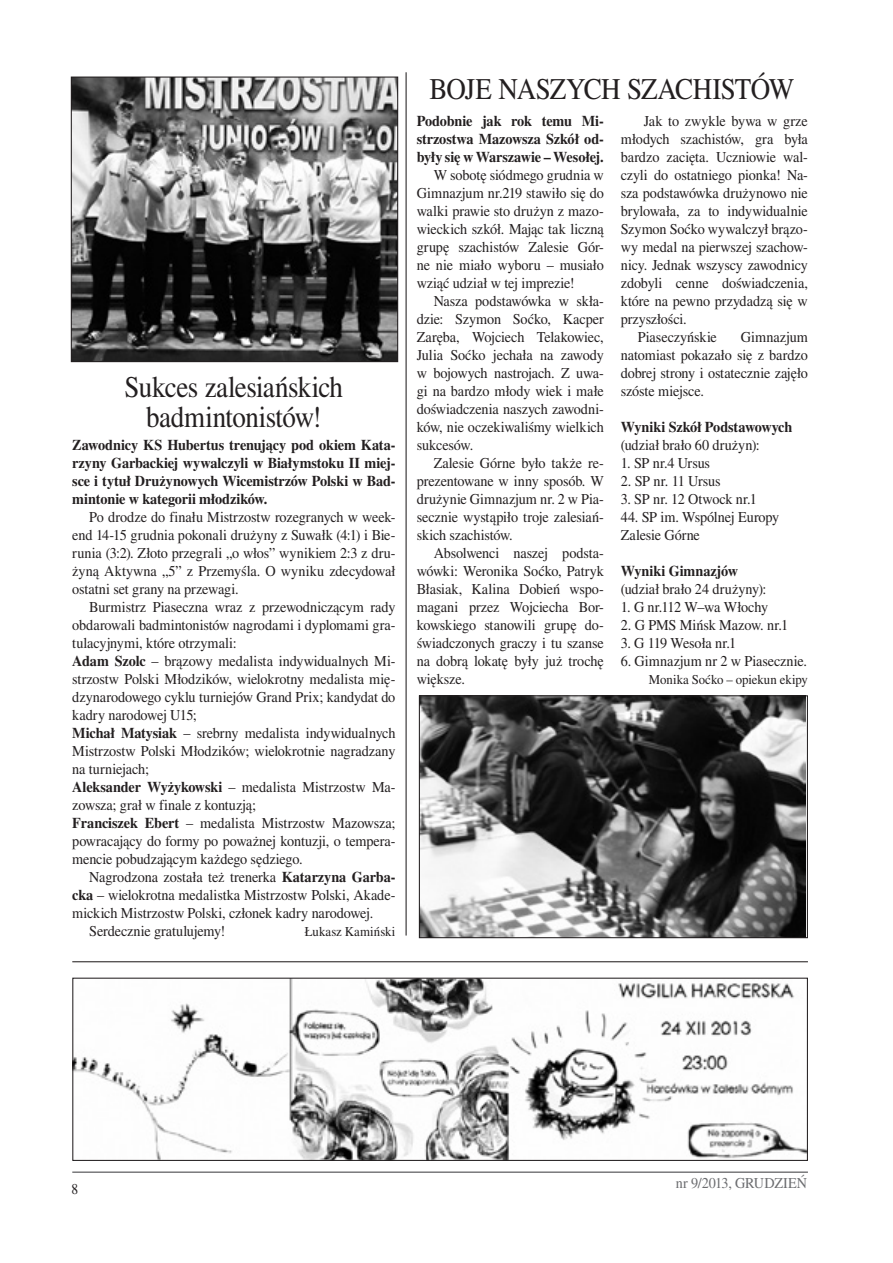
<style>
.page{position:relative;width:893px;height:1263px;background:#fff}
.page>*{position:absolute;margin:0;border:0;box-sizing:border-box;transform-origin:0 0}
.tytul_24{font:30px/30px "Times CE Medium";letter-spacing:-.02em;color:#231f20;text-align:center;scale:.9 1}
.body{font:15px/18px "Times CE Medium";letter-spacing:-.01em;color:#231f20;text-align:justify;scale:.95 1}
.body-2{font:15px/18px "Times CE Bold";letter-spacing:-.005em;color:#231f20;text-align:justify;scale:.95 1}
.t1{font:15px "Times CE Medium";letter-spacing:-.005em;color:#6c6d70;scale:.95 1}
.body-3{font:15px "Times CE Medium";letter-spacing:-.01em;color:#231f20;scale:.9 1}
.podpis{font:13.5px "Times CE Medium";letter-spacing:-.01em;color:#231f20;scale:.95 1}
.body-4{font:13.5px "Times CE Medium";letter-spacing:.005em;color:#231f20;scale:.95 1}
.s1{font-family:"Times CE Bold"}
.s2{font-family:"Times CE Medium"}
</style>
<div class="page">
<hr style="left:72px;top:1171px;width:736px;height:2px;background:#57585a">
<img style="left:74px;top:980px;width:732px;height:179px">
<div style="left:72px;top:978px;width:736px;height:183px;border:1px solid #231f20"></div>
<hr style="left:72px;top:961px;width:736px;height:1px;background:#231f20">
<img style="left:73px;top:79px;width:323px;height:281px">
<div style="left:71px;top:77px;width:327px;height:285px;border:1px solid #231f20"></div>
<img style="left:421px;top:697px;width:385px;height:239px">
<div style="left:419px;top:695px;width:389px;height:243px;border:1px solid #231f20"></div>
<hr style="left:406px;top:72px;width:1px;height:863px;background:#231f20">
<p class="tytul_24" style="left:125px;top:371px;width:244px">Sukces zalesiańskich badmintonistów!</p>
<p class="body-2" style="left:72px;top:436px;width:342px">Zawodnicy KS Hubertus trenujący pod okiem Kata&shy;rzyny Garbackiej wywalczyli w Białymstoku II miej&shy;sce i tytuł Drużynowych Wicemistrzów Polski w Bad&shy;mintonie w kategorii młodzików.</p>
<p class="body" style="left:72px;top:508px;width:342px;text-indent:17px">Po drodze do finału Mistrzostw rozegranych w week&shy;end 14-15 grudnia pokonali drużyny z Suwałk (4:1) i Bie&shy;runia (3:2). Złoto przegrali „o włos” wynikiem 2:3 z dru&shy;żyną Aktywna „5” z Przemyśla. O wyniku zdecydował ostatni set grany na przewagi.</p>
<p class="body" style="left:72px;top:598px;width:342px;text-indent:17px">Burmistrz Piaseczna wraz z przewodniczącym rady obdarowali badmintonistów nagrodami i dyplomami gra&shy;tulacyjnymi, które otrzymali:</p>
<p class="body" style="left:72px;top:652px;width:342px"><span class="s1">Adam Szolc</span> – brązowy medalista indywidualnych Mi&shy;strzostw Polski Młodzików, wielokrotny medalista mię&shy;dzynarodowego cyklu turniejów Grand Prix; kandydat do kadry narodowej U15;</p>
<p class="body" style="left:72px;top:724px;width:342px"><span class="s1">Michał Matysiak</span> – srebrny medalista indywidualnych Mistrzostw Polski Młodzików; wielokrotnie nagradzany na turniejach;</p>
<p class="body" style="left:72px;top:778px;width:342px"><span class="s1">Aleksander Wyżykowski</span> – medalista Mistrzostw Ma&shy;zowsza; grał w finale z kontuzją;</p>
<p class="body" style="left:72px;top:814px;width:342px"><span class="s1">Franciszek Ebert</span> – medalista Mistrzostw Mazowsza; powracający do formy po poważnej kontuzji, o tempera&shy;mencie pobudzającym każdego sędziego.</p>
<p class="body" style="left:72px;top:868px;width:342px;text-indent:17px">Nagrodzona została też trenerka <span class="s1">Katarzyna Garba&shy;cka</span> – wielokrotna medalistka Mistrzostw Polski, Akade&shy;mickich Mistrzostw Polski, członek kadry narodowej.</p>
<p class="body" style="left:89px;top:922px;width:145px">Serdecznie gratulujemy!</p>
<p class="body-4" style="left:305px;top:924px;width:97px">Łukasz Kamiński</p>
<p class="tytul_24" style="left:430px;top:74px;width:407px">BOJE NASZYCH SZACHISTÓW</p>
<p class="body-2" style="left:417px;top:112px;width:198px">Podobnie jak rok temu Mi&shy;strzostwa Mazowsza Szkół od&shy;były się w Warszawie – Wesołej.</p>
<p class="body" style="left:417px;top:166px;width:198px;text-indent:17px">W sobotę siódmego grudnia w Gimnazjum nr.219 stawiło się do walki prawie sto drużyn z mazo&shy;wieckich szkół. Mając tak liczną grupę szachistów Zalesie Gór&shy;ne nie miało wyboru – musiało wziąć udział w tej imprezie!</p>
<p class="body" style="left:417px;top:292px;width:198px;text-indent:17px">Nasza podstawówka w skła&shy;dzie: Szymon Soćko, Kacper Zaręba, Wojciech Telakowiec, Julia Soćko jechała na zawody w bojowych nastrojach. Z uwa&shy;gi na bardzo młody wiek i małe doświadczenia naszych zawodni&shy;ków, nie oczekiwaliśmy wielkich sukcesów.</p>
<p class="body" style="left:417px;top:454px;width:198px;text-indent:17px">Zalesie Górne było także re&shy;prezentowane w inny sposób. W drużynie Gimnazjum nr. 2 w Pia&shy;secznie wystąpiło troje zalesiań&shy;skich szachistów.</p>
<p class="body" style="left:417px;top:544px;width:198px;text-indent:17px">Absolwenci naszej podsta&shy;wówki: Weronika Soćko, Patryk Błasiak, Kalina Dobień wspo&shy;magani przez Wojciecha Bor&shy;kowskiego stanowili grupę do&shy;świadczonych graczy i tu szanse na dobrą lokatę były już trochę większe.</p>
<p class="body" style="left:621px;top:112px;width:198px;text-indent:23px">Jak to zwykle bywa w grze młodych szachistów, gra była bardzo zacięta. Uczniowie wal&shy;czyli do ostatniego pionka! Na&shy;sza podstawówka drużynowo nie brylowała, za to indywidualnie Szymon Soćko wywalczył brązo&shy;wy medal na pierwszej szachow&shy;nicy. Jednak wszyscy zawodnicy zdobyli cenne doświadczenia, które na pewno przydadzą się w przyszłości.</p>
<p class="body" style="left:638px;top:328px;width:85px">Piaseczyńskie</p>
<p class="body" style="left:621px;top:328px;width:198px;text-indent:120px">Gimnazjum natomiast pokazało się z bardzo dobrej strony i ostatecznie zajęło szóste miejsce.</p>
<p class="body-2" style="left:621px;top:418px;width:182px">Wyniki Szkół Podstawowych <span class="s2">(udział brało 60 drużyn):</span></p>
<p class="body" style="left:621px;top:454px;width:96px">1. SP nr.4 Ursus</p>
<p class="body" style="left:621px;top:472px;width:106px">2. SP nr. 11 Ursus</p>
<p class="body" style="left:621px;top:490px;width:145px">3. SP nr. 12 Otwock nr.1</p>
<p class="body" style="left:621px;top:508px;width:168px">44. SP im. Wspólnej Europy<br>Zalesie Górne</p>
<p class="body" style="left:621px;top:562px;width:155px"><span class="s1">Wyniki Gimnazjów </span>(udział brało 24 drużyny):</p>
<p class="body" style="left:621px;top:598px;width:157px">1. G nr.112 W–wa Włochy</p>
<p class="body" style="left:621px;top:616px;width:178px">2. G PMS Mińsk Mazow. nr.1</p>
<p class="body" style="left:621px;top:634px;width:123px">3. G 119 Wesoła nr.1</p>
<p class="body" style="left:621px;top:652px;width:197px">6. Gimnazjum nr 2 w Piasecznie.</p>
<p class="podpis" style="left:649px;top:672px;width:169px">Monika Soćko – opiekun ekipy</p>
<p class="body-3" style="left:72px;top:1180px;width:9px">8</p>
<p class="t1" style="left:676px;top:1174px;width:140px">nr 9/2013, GRUDZIEŃ</p>
</div>
